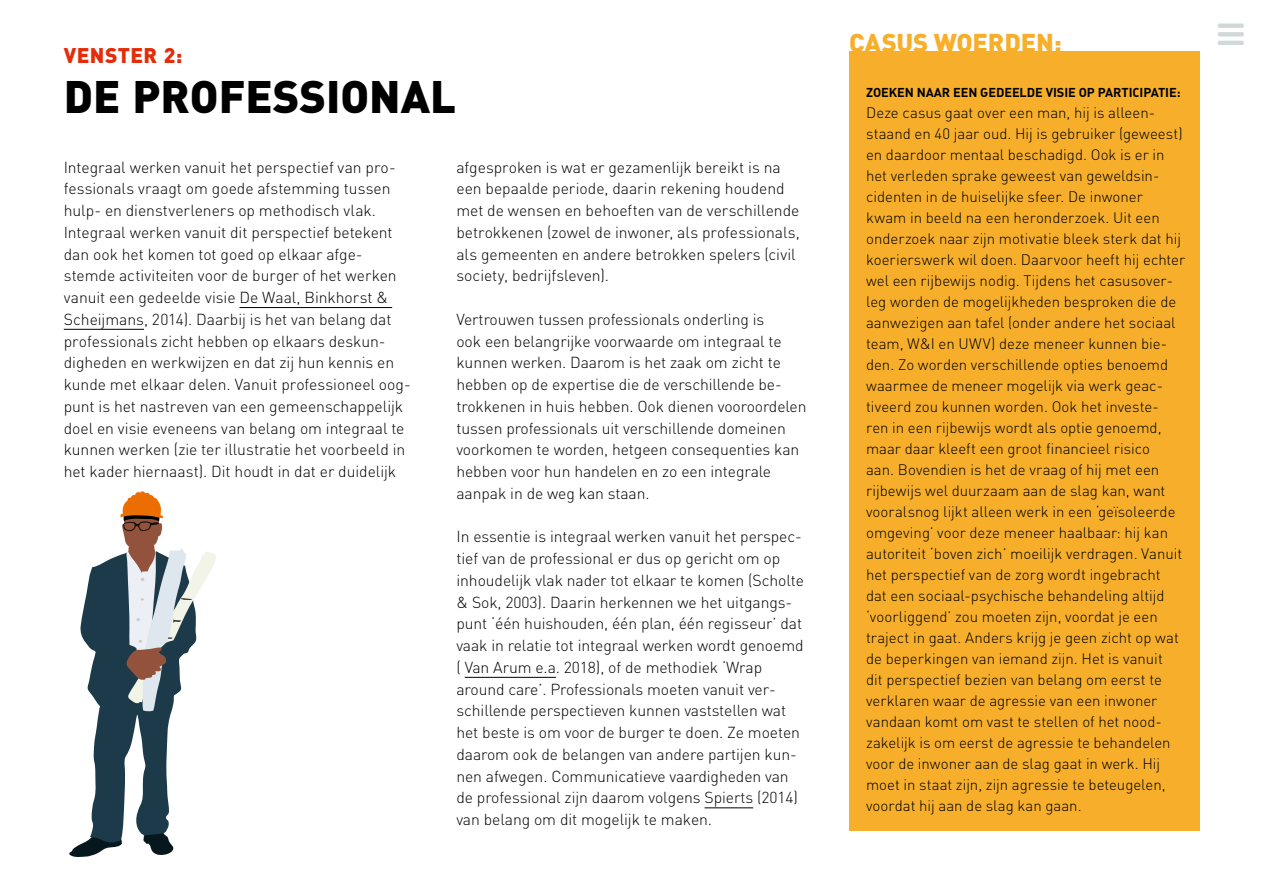
<style>
.page{position:relative;width:1263px;height:893px;background:#fff}
.page>*{position:absolute;margin:0;border:0;box-sizing:border-box;transform-origin:0 0}
.kop{font:900 45px "DIN";color:#000}
.kader_kopje{font:900 25.5px "DIN";letter-spacing:-.005em;color:#f7af2b}
.chapeau{font:900 21px "DIN";letter-spacing:.02em;color:#e32c09}
.brood_volg_niet_afbr{font:300 15.75px/21.8px "DIN";letter-spacing:-.005em;color:#000}
.brood_volg{font:300 15.75px/21.8px "DIN";letter-spacing:-.005em;color:#000}
.kader_volg{font:300 15px/21px "DIN";color:#000}
.kader_tussenkop{font:700 12.75px "DIN";letter-spacing:-.005em;color:#000}
</style>
<div class="page">
<svg style="left:69px;top:491px;width:147px;height:366px"></svg>
<hr style="left:239px;top:307px;width:153px;height:1px;background:#000">
<hr style="left:64px;top:329px;width:80px;height:1px;background:#000">
<hr style="left:465px;top:677px;width:91px;height:1px;background:#000">
<hr style="left:705px;top:808px;width:48px;height:1px;background:#000">
<div style="left:849px;top:52px;width:350px;height:44px;background:#f7af2b"></div>
<div style="left:849px;top:94px;width:350px;height:737px;background:#f7af2b"></div>
<p class="chapeau" style="left:64px;top:42px;width:120px">VENSTER 2:</p>
<p class="kop" style="left:64px;top:66px;width:394px">DE PROFESSIONAL</p>
<p class="brood_volg" style="left:64px;top:156px;width:349px">Integraal werken vanuit het perspectief van pro&shy;fessionals vraagt om goede afstemming tussen hulp- en dienstverleners op methodisch vlak.<br>Integraal werken vanuit dit perspectief betekent dan ook het komen tot goed op elkaar afge&shy;stemde activiteiten voor de burger of het werken vanuit een gedeelde visie De Waal, Binkhorst &amp; Scheijmans, 2014). Daarbij is het van belang dat professionals zicht hebben op elkaars deskun&shy;digheden en werkwijzen en dat zij hun kennis en kunde met elkaar delen. Vanuit professioneel oog&shy;punt is het nastreven van een gemeenschappelijk doel en visie eveneens van belang om integraal te kunnen werken (zie ter illustratie het voorbeeld in het kader hiernaast). Dit houdt in dat er duidelijk</p>
<p class="brood_volg" style="left:456px;top:156px;width:345px">afgesproken is wat er gezamenlijk bereikt is na een bepaalde periode, daarin rekening houdend met de wensen en behoeften van de verschillende betrokkenen (zowel de inwoner, als professionals, als gemeenten en andere betrokken spelers (civil society, bedrijfsleven).</p>
<p class="brood_volg_niet_afbr" style="left:456px;top:308px;width:352px">Vertrouwen tussen professionals onderling is<br>ook een belangrijke voorwaarde om integraal te kunnen werken. Daarom is het zaak om zicht te hebben op de expertise die de verschillende be&shy;trokkenen in huis hebben. Ook dienen vooroordelen tussen professionals uit verschillende domeinen voorkomen te worden, hetgeen consequenties kan hebben voor hun handelen en zo een integrale aanpak in de weg kan staan.</p>
<p class="brood_volg_niet_afbr" style="left:456px;top:526px;width:349px">In essentie is integraal werken vanuit het perspec&shy;tief van de professional er dus op gericht om op inhoudelijk vlak nader tot elkaar te komen (Scholte &amp; Sok, 2003). Daarin herkennen we het uitgangs&shy;punt ‘één huishouden, één plan, één regisseur’ dat vaak in relatie tot integraal werken wordt genoemd ( Van Arum e.a. 2018), of de methodiek ‘Wrap around care’. Professionals moeten vanuit ver&shy;schillende perspectieven kunnen vaststellen wat het beste is om voor de burger te doen. Ze moeten daarom ook de belangen van andere partijen kun&shy;nen afwegen. Communicatieve vaardigheden van de professional zijn daarom volgens Spierts (2014) van belang om dit mogelijk te maken.</p>
<p class="kader_kopje" style="left:849px;top:26px;width:214px">CASUS WOERDEN:</p>
<p class="kader_tussenkop" style="left:866px;top:84px;width:316px">ZOEKEN NAAR EEN GEDEELDE VISIE OP PARTICIPATIE:</p>
<p class="kader_volg" style="left:866px;top:102px;width:321px">Deze casus gaat over een man, hij is alleen&shy;staand en 40 jaar oud. Hij is gebruiker (geweest) en daardoor mentaal beschadigd. Ook is er in het verleden sprake geweest van geweldsin&shy;cidenten in de huiselijke sfeer. De inwoner kwam in beeld na een heronderzoek. Uit een onderzoek naar zijn motivatie bleek sterk dat hij koerierswerk wil doen. Daarvoor heeft hij echter wel een rijbewijs nodig. Tijdens het casusover&shy;leg worden de mogelijkheden besproken die de aanwezigen aan tafel (onder andere het sociaal team, W&amp;I en UWV) deze meneer kunnen bie&shy;den. Zo worden verschillende opties benoemd waarmee de meneer mogelijk via werk geac&shy;tiveerd zou kunnen worden. Ook het investe-<br>ren in een rijbewijs wordt als optie genoemd, maar daar kleeft een groot financieel risico<br>aan. Bovendien is het de vraag of hij met een rijbewijs wel duurzaam aan de slag kan, want vooralsnog lijkt alleen werk in een ‘geïsoleerde omgeving’ voor deze meneer haalbaar: hij kan autoriteit ‘boven zich’ moeilijk verdragen. Vanuit het perspectief van de zorg wordt ingebracht<br>dat een sociaal-psychische behandeling altijd ‘voorliggend’ zou moeten zijn, voordat je een traject in gaat. Anders krijg je geen zicht op wat de beperkingen van iemand zijn. Het is vanuit<br>dit perspectief bezien van belang om eerst te verklaren waar de agressie van een inwoner vandaan komt om vast te stellen of het nood&shy;zakelijk is om eerst de agressie te behandelen voor de inwoner aan de slag gaat in werk. Hij moet in staat zijn, zijn agressie te beteugelen, voordat hij aan de slag kan gaan.</p>
</div>
